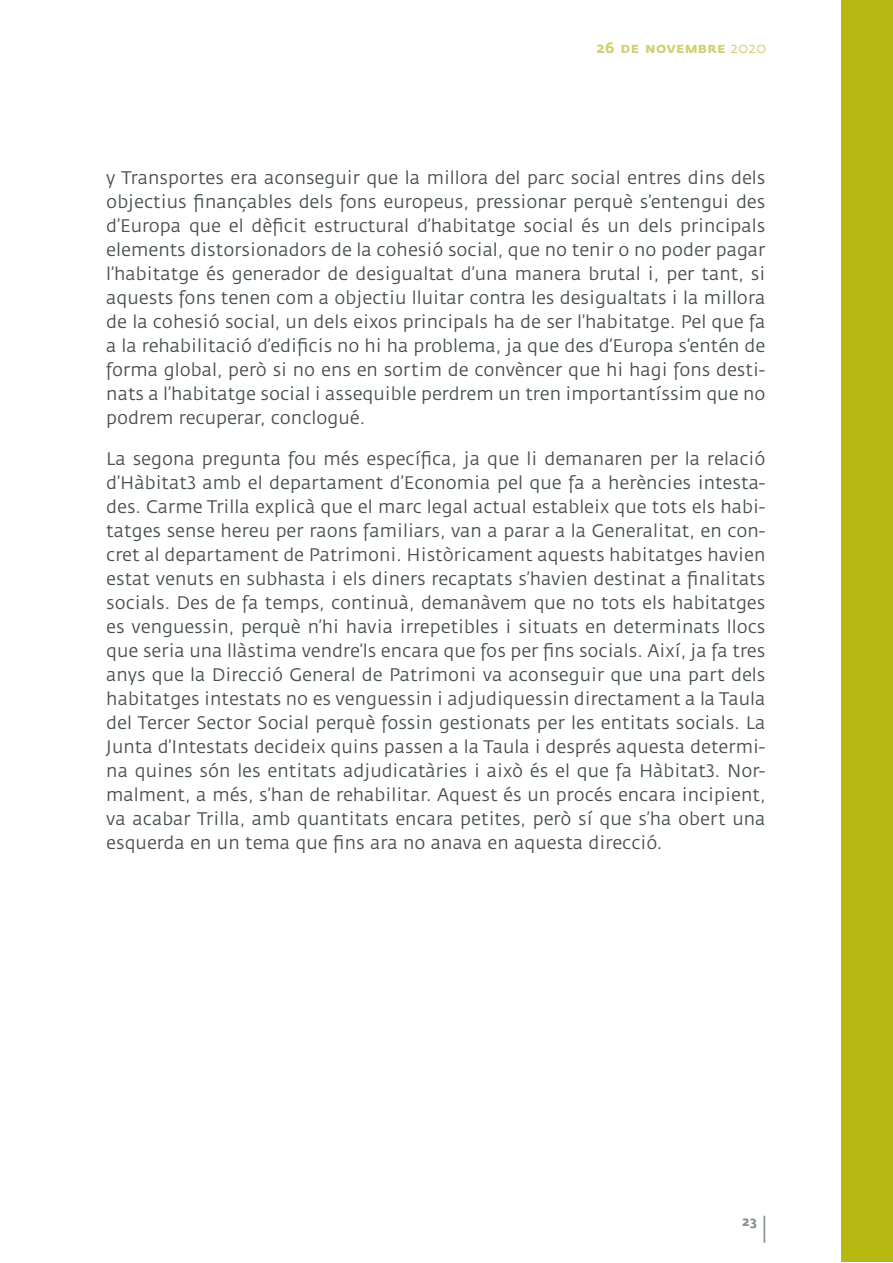
<style>
.page{position:relative;width:893px;height:1263px;background:#fff}
.page>*{position:absolute;margin:0;border:0;box-sizing:border-box;transform-origin:0 0}
.text_normal{font:18px/24px "Fedra Sans";color:#465148;text-align:justify}
.t1{font:15px "Fedra Sans Bold SC";letter-spacing:.02em;color:#d2d076}
.t2{font:13.5px "Fedra Sans Bold SC";color:#89938a}
.s1{font-family:"Fedra Sans Book SC"}
.s2{font-family:"Franklin Gothic";font-weight:600;font-size:27px}
</style>
<div class="page">
<div style="left:842px;top:0;width:51px;height:1262px;background:#b6b711"></div>
<p class="t1" style="left:596px;top:39px;width:172px">26 de novembre <span class="s1">2020</span></p>
<p class="text_normal" style="left:106px;top:166px;width:661px">y Transportes era aconseguir que la millora del parc social entres dins dels objectius finançables dels fons europeus, pressionar perquè s’entengui des d’Europa que el dèficit estructural d’habitatge social és un dels principals elements distorsionadors de la cohesió social, que no tenir o no poder pagar l’habitatge és generador de desigualtat d’una manera brutal i, per tant, si aquests fons tenen com a objectiu lluitar contra les desigualtats i la millora de la cohesió social, un dels eixos principals ha de ser l’habitatge. Pel que fa a la rehabilitació d’edificis no hi ha problema, ja que des d’Europa s’entén de forma global, però si no ens en sortim de convèncer que hi hagi fons desti&shy;nats a l’habitatge social i assequible perdrem un tren importantíssim que no podrem recuperar, conclogué.</p>
<p class="text_normal" style="left:106px;top:447px;width:661px">La segona pregunta fou més específica, ja que li demanaren per la relació d’Hàbitat3 amb el departament d’Economia pel que fa a herències intesta&shy;des. Carme Trilla explicà que el marc legal actual estableix que tots els habi&shy;tatges sense hereu per raons familiars, van a parar a la Generalitat, en con&shy;cret al departament de Patrimoni. Històricament aquests habitatges havien estat venuts en subhasta i els diners recaptats s’havien destinat a finalitats socials. Des de fa temps, continuà, demanàvem que no tots els habitatges es venguessin, perquè n’hi havia irrepetibles i situats en determinats llocs que seria una llàstima vendre’ls encara que fos per fins socials. Així, ja fa tres anys que la Direcció General de Patrimoni va aconseguir que una part dels habitatges intestats no es venguessin i adjudiquessin directament a la Taula del Tercer Sector Social perquè fossin gestionats per les entitats socials. La Junta d’Intestats decideix quins passen a la Taula i després aquesta determi&shy;na quines són les entitats adjudicatàries i això és el que fa Hàbitat3. Nor&shy;malment, a més, s’han de rehabilitar. Aquest és un procés encara incipient, va acabar Trilla, amb quantitats encara petites, però sí que s’ha obert una esquerda en un tema que fins ara no anava en aquesta direcció.</p>
<p class="t2" style="left:742px;top:1213px;width:26px">23 <span class="s2">|</span></p>
</div>
